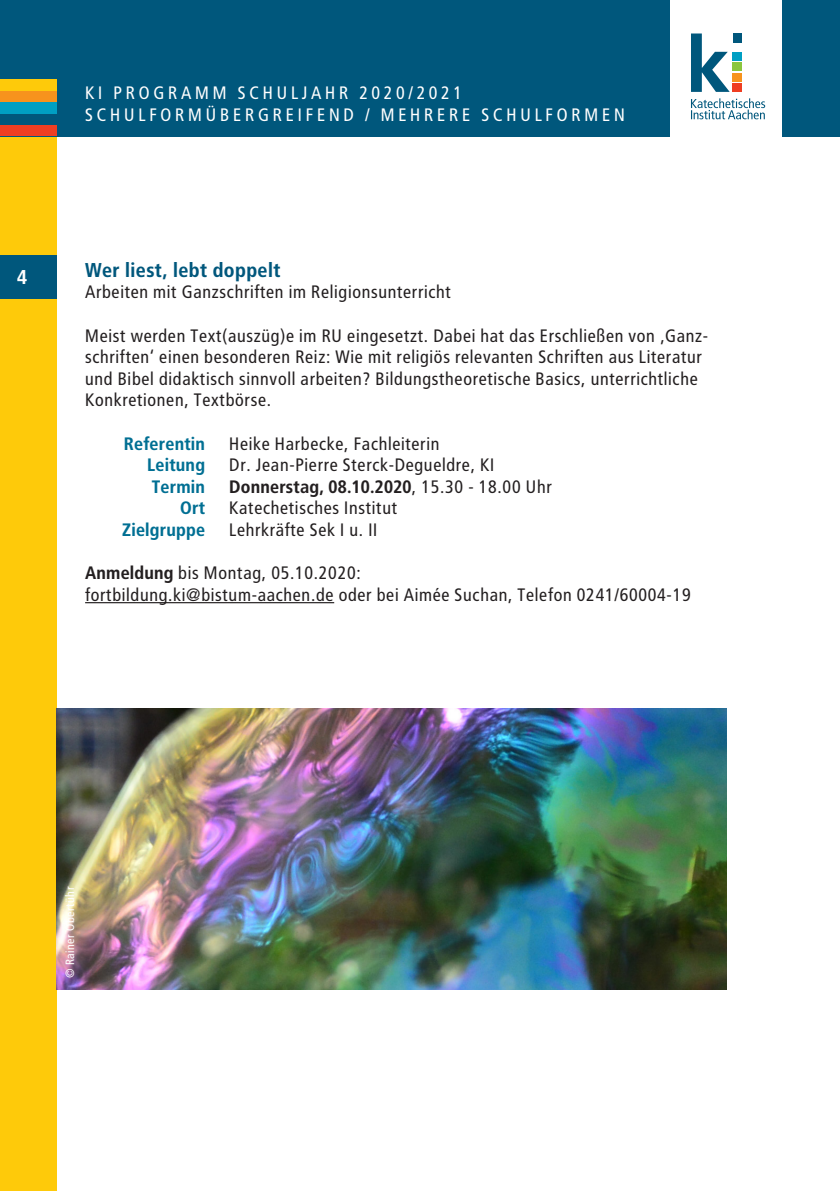
<style>
.page{position:relative;width:840px;height:1191px;background:#fff}
.page>*{position:absolute;margin:0;border:0;box-sizing:border-box;transform-origin:0 0}
.t1{font:700 77.8px "Frutiger LT Std";color:#00577c;scale:1.04 1}
.t2{font:700 20px "Transit OT";color:#00577c}
.t3{font:700 20px "Transit OT";color:#fff}
.t4{font:18px/21.6px "Transit OT";color:#231f20}
.t5{font:18px "Transit OT";letter-spacing:.17em;color:#fff}
.t6{font:700 18px "Transit OT";letter-spacing:-.01em;color:#006f93}
.t7{font:700 18px "Transit OT";letter-spacing:-.01em;color:#231f20}
.t8{font:12px "Transit OT";color:#fff}
.s1{font-weight:400}
.s2{font-weight:700}
</style>
<div class="page">
<div style="left:0;top:136px;width:57px;height:1055px;background:#feca0a"></div>
<div style="left:0;top:0;width:839px;height:136px;background:#00577c"></div>
<div style="left:0;top:125px;width:57px;height:11px;background:#ef3e22"></div>
<div style="left:0;top:102px;width:57px;height:11px;background:#009fc3"></div>
<div style="left:0;top:91px;width:57px;height:11px;background:#f7931d"></div>
<div style="left:0;top:79px;width:57px;height:12px;background:#feca0a"></div>
<div style="left:670px;top:0;width:111px;height:136px;background:#fff"></div>
<div style="left:732px;top:62px;width:9px;height:9px;background:#8bc63e"></div>
<div style="left:732px;top:73px;width:9px;height:8px;background:#f7931d"></div>
<div style="left:732px;top:83px;width:9px;height:9px;background:#ef3e22"></div>
<div style="left:732px;top:52px;width:9px;height:9px;background:#009fc3"></div>
<div style="left:732px;top:33px;width:9px;height:10px;background:#00577c"></div>
<svg style="left:691px;top:98px;width:73px;height:21px"></svg>
<div style="left:0;top:255px;width:57px;height:43px;background:#00577c"></div>
<hr style="left:85px;top:602px;width:249px;height:1px;background:#231f20">
<img style="left:57px;top:709px;width:669px;height:280px">
<p class="t5" style="left:85px;top:82px;width:379px">KI PROGRAMM SCHULJAHR 2020/2021</p>
<p class="t5" style="left:85px;top:104px;width:541px">SCHULFORMÜBERGREIFEND / MEHRERE SCHULFORMEN</p>
<h1 class="t1" style="left:684px;top:19px;width:45px">k</h1>
<p class="t3" style="left:17px;top:265px;width:12px">4</p>
<p class="t2" style="left:85px;top:258px;width:197px">Wer liest, lebt doppelt</p>
<p class="t4" style="left:85px;top:281px;width:368px">Arbeiten mit Ganzschriften im Religionsunterricht</p>
<p class="t4" style="left:85px;top:324px;width:625px">Meist werden Text(auszüg)e im RU eingesetzt. Dabei hat das Erschließen von ‚Ganz&shy;schriften‘ einen besonderen Reiz: Wie mit religiös relevanten Schriften aus Literatur und Bibel didaktisch sinnvoll arbeiten? Bildungstheoretische Basics, unterrichtliche Konkretionen, Textbörse.</p>
<p class="t6" style="left:124px;top:433px;width:83px">Referentin</p>
<p class="t4" style="left:229px;top:432px;width:212px">Heike Harbecke, Fachleiterin</p>
<p class="t6" style="left:147px;top:454px;width:60px">Leitung</p>
<p class="t4" style="left:229px;top:454px;width:267px">Dr. Jean-Pierre Sterck-Degueldre, KI</p>
<p class="t6" style="left:152px;top:476px;width:55px">Termin</p>
<p class="t7" style="left:229px;top:476px;width:324px">Donnerstag, 08.10.2020<span class="s1">, 15.30 - 18.00 Uhr</span></p>
<p class="t6" style="left:180px;top:498px;width:27px">Ort</p>
<p class="t4" style="left:229px;top:497px;width:170px">Katechetisches Institut</p>
<p class="t6" style="left:122px;top:519px;width:85px">Zielgruppe</p>
<p class="t4" style="left:229px;top:519px;width:150px">Lehrkräfte Sek I u. II</p>
<p class="t4" style="left:85px;top:562px;width:607px"><span class="s2">Anmeldung</span> bis Montag, 05.10.2020:<br>fortbildung.ki@bistum-aachen.de oder bei Aimée Suchan, Telefon 0241/60004-19</p>
<p class="t8" style="left:63px;top:978px;width:94px;rotate:-90deg">© Rainer Obertühr</p>
</div>
